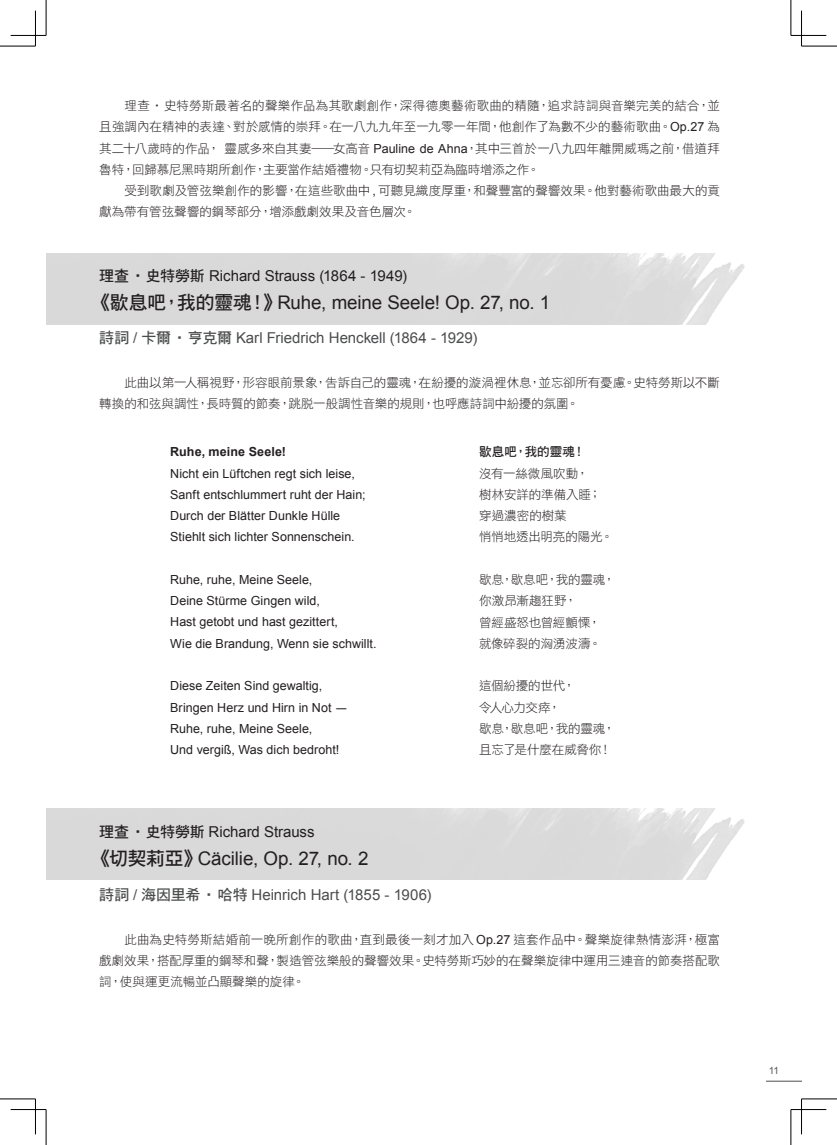
<style>
.page{position:relative;width:837px;height:1145px;background:#fff}
.page>*{position:absolute;margin:0;border:0;box-sizing:border-box;transform-origin:0 0}
.t1{font:18.75px "Arial";letter-spacing:-.005em;color:#231f20}
.t2{font:15px "Arial";letter-spacing:-.005em;color:#4b4c4d}
.t3{font:15px "Arial";letter-spacing:-.005em;color:#231f20}
.t4{font:12.5px/21.2px "DF Hei Std W3";letter-spacing:-.005em;color:#231f20}
.t5{font:12.5px/21.2px "Arial";letter-spacing:.005em;color:#231f20}
.t6{font:700 12.5px "Arial";letter-spacing:.01em;color:#231f20}
.t7{font:12.5px "DF Hei Std W7";letter-spacing:.005em;color:#231f20}
.t8{font:10px "Arial";color:#57585a}
.s1{font-family:"Arial"}
.s2{font-family:"DF Hei Std W7"}
</style>
<div class="page">
<hr style="left:765px;top:1080px;width:36px;height:1px;background:#231f20">
<hr style="left:0;top:46px;width:35px;height:1px;background:#000">
<hr style="left:801px;top:46px;width:35px;height:1px;background:#000">
<hr style="left:0;top:1098px;width:35px;height:1px;background:#000">
<hr style="left:801px;top:1098px;width:35px;height:1px;background:#000">
<hr style="left:46px;top:0;width:1px;height:35px;background:#000">
<hr style="left:46px;top:1109px;width:1px;height:35px;background:#000">
<hr style="left:790px;top:0;width:1px;height:35px;background:#000">
<hr style="left:790px;top:1109px;width:1px;height:35px;background:#000">
<hr style="left:11px;top:35px;width:35px;height:1px;background:#000">
<hr style="left:790px;top:35px;width:36px;height:1px;background:#000">
<hr style="left:11px;top:1109px;width:35px;height:1px;background:#000">
<hr style="left:790px;top:1109px;width:36px;height:1px;background:#000">
<hr style="left:35px;top:11px;width:1px;height:35px;background:#000">
<hr style="left:35px;top:1098px;width:1px;height:36px;background:#000">
<hr style="left:801px;top:11px;width:1px;height:35px;background:#000">
<hr style="left:801px;top:1098px;width:1px;height:36px;background:#000">
<p class="t4" style="left:99px;top:95px;width:622px">　　理查‧史特勞斯最著名的聲樂作品為其歌劇創作，深得德奧藝術歌曲的精隨，追求詩詞與音樂完美的結合，並且強調內在精神的表達、對於感情的崇拜。在一八九九年至一九零一年間，他創作了為數不少的藝術歌曲。<span class="s1">Op.27</span> 為其二十八歲時的作品，靈感多來自其妻—女高音 <span class="s1">Pauline de Ahna</span>，其中三首於一八九四年離開威瑪之前，借道拜魯特，回歸慕尼黑時期所創作，主要當作結婚禮物。只有切契莉亞為臨時增添之作。<br>　　受到歌劇及管弦樂創作的影響，在這些歌曲中 <span class="s1">,</span> 可聽見織度厚重，和聲豐富的聲響效果。他對藝術歌曲最大的貢獻為帶有管弦聲響的鋼琴部分，增添戲劇效果及音色層次。</p>
<p class="t3" style="left:99px;top:265px;width:309px"><span class="s2">理查‧史特勞斯</span> Richard Strauss (1864 - 1949)</p>
<h1 class="t1" style="left:91px;top:290px;width:460px"><span class="s2">《歇息吧，我的靈魂！》</span>Ruhe, meine Seele! Op. 27, no. 1</h1>
<p class="t2" style="left:99px;top:328px;width:379px"><span class="s2">詩詞</span> / <span class="s2">卡爾‧亨克爾</span> Karl Friedrich Henckell (1864 - 1929)</p>
<p class="t4" style="left:99px;top:372px;width:622px">　　此曲以第一人稱視野，形容眼前景象，告訴自己的靈魂，在紛擾的漩渦裡休息，並忘卻所有憂慮。史特勞斯以不斷轉換的和弦與調性，長時質的節奏，跳脫一般調性音樂的規則，也呼應詩詞中紛擾的氛圍。</p>
<p class="t6" style="left:170px;top:444px;width:117px">Ruhe, meine Seele!</p>
<p class="t5" style="left:170px;top:463px;width:197px">Nicht ein Lüftchen regt sich leise, Sanft entschlummert ruht der Hain; Durch der Blätter Dunkle Hülle Stiehlt sich lichter Sonnenschein.</p>
<p class="t5" style="left:170px;top:569px;width:208px">Ruhe, ruhe, Meine Seele,<br>Deine Stürme Gingen wild,<br>Hast getobt und hast gezittert,<br>Wie die Brandung, Wenn sie schwillt.</p>
<p class="t5" style="left:170px;top:675px;width:179px">Diese Zeiten Sind gewaltig,<br>Bringen Herz und Hirn in Not -<br>Ruhe, ruhe, Meine Seele,<br>Und vergiß, Was dich bedroht!</p>
<p class="t7" style="left:479px;top:445px;width:108px">歇息吧，我的靈魂！</p>
<p class="t4" style="left:479px;top:462px;width:136px">沒有一絲微風吹動，<br>樹林安詳的準備入睡；穿過濃密的樹葉<br>悄悄地透出明亮的陽光。</p>
<p class="t4" style="left:479px;top:568px;width:138px">歇息，歇息吧，我的靈魂，你激昂漸趨狂野，<br>曾經盛怒也曾經顫慄，就像碎裂的洶湧波濤。</p>
<p class="t4" style="left:479px;top:675px;width:138px">這個紛擾的世代，<br>令人心力交瘁，<br>歇息，歇息吧，我的靈魂，且忘了是什麼在威脅你！</p>
<p class="t3" style="left:99px;top:822px;width:217px"><span class="s2">理查‧史特勞斯</span> Richard Strauss</p>
<h1 class="t1" style="left:91px;top:846px;width:278px"><span class="s2">《切契莉亞》</span>Cäcilie, Op. 27, no. 2</h1>
<p class="t2" style="left:99px;top:884px;width:333px"><span class="s2">詩詞</span> / <span class="s2">海因里希‧哈特</span> Heinrich Hart (1855 - 1906)</p>
<p class="t4" style="left:99px;top:928px;width:622px;text-align:justify">　　此曲為史特勞斯結婚前一晚所創作的歌曲，直到最後一刻才加入 <span class="s1">Op.27</span> 這套作品中。聲樂旋律熱情澎湃，極富戲劇效果，搭配厚重的鋼琴和聲，製造管弦樂般的聲響效果。史特勞斯巧妙的在聲樂旋律中運用三連音的節奏搭配歌詞，使與運更流暢並凸顯聲樂的旋律。</p>
<p class="t8" style="left:768px;top:1063px;width:12px">11</p>
</div>
